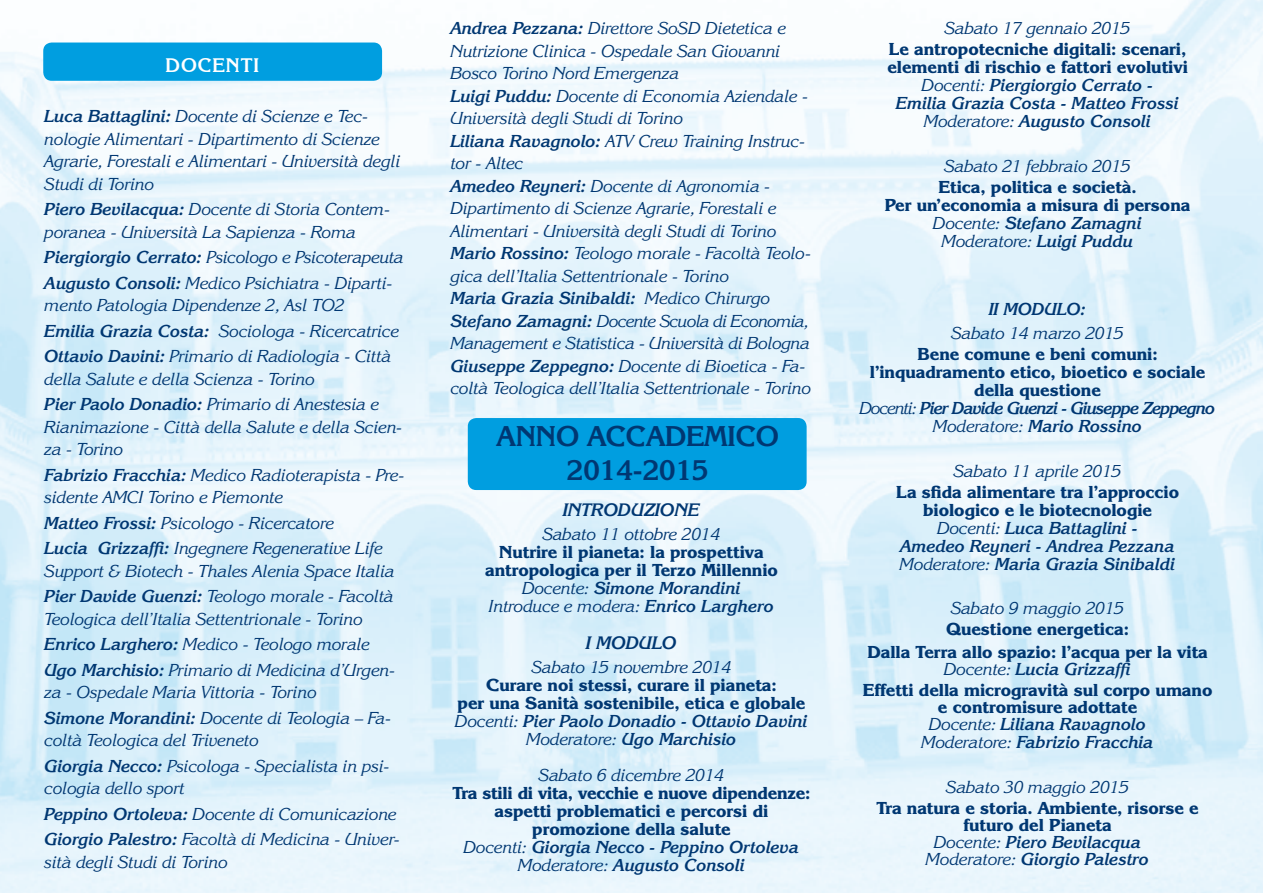
<style>
.page{position:relative;width:1263px;height:893px;background:#fff}
.page>*{position:absolute;margin:0;border:0;box-sizing:border-box;transform-origin:0 0}
.t1{font:700 28.5px/34.2px "Korinna IT Cby BT";color:#003772;text-align:center}
.t2{font:700 19.5px "Korinna IT Cby BT";letter-spacing:.05em;color:#fff}
.t3{font:italic 700 18px "Korinna IT Cby BT";color:#003772}
.t4{font:italic 17.25px/22.5px "Korinna IT Cby BT";color:#003772}
.t5{font:800 17.25px/18px "Korinna IT Cby BT";color:#003772;text-align:center}
.t6{font:italic 700 17.25px/18px "Korinna IT Cby BT";color:#003772;text-align:center}
.s1{font-weight:700}
.s2{font-weight:400;font-style:italic}
.s3{font-weight:700;font-style:italic}
.s4{font-weight:800;font-style:normal}
.s5{font-weight:400}
</style>
<div class="page">
<img style="left:0;top:0;width:1263px;height:893px">
<div style="left:43px;top:43px;width:339px;height:38px;background:#009ee0;border-radius:9px"></div>
<div style="left:468px;top:418px;width:339px;height:72px;background:#009ee0;border-radius:9px"></div>
<p class="t2" style="left:166px;top:53px;width:95px">DOCENTI</p>
<p class="t4" style="left:45px;top:105px;width:357px"><span class="s1">Luca Battaglini:</span> Docente di Scienze e Tec&shy;nologie Alimentari - Dipartimento di Scienze Agrarie, Forestali e Alimentari - Università degli Studi di Torino</p>
<p class="t4" style="left:45px;top:198px;width:347px"><span class="s1">Piero Bevilacqua:</span> Docente di Storia Contem&shy;poranea - Università La Sapienza - Roma</p>
<p class="t4" style="left:45px;top:244px;width:361px;line-height:25.5px"><span class="s1">Piergiorgio Cerrato:</span> Psicologo e Psicoterapeuta<br><span class="s1">Augusto Consoli:</span> Medico Psichiatra - Diparti-</p>
<p class="t4" style="left:45px;top:292px;width:356px;line-height:25.5px">mento Patologia Dipendenze 2, Asl TO2<br><span class="s1">Emilia Grazia Costa:</span> Sociologa - Ricercatrice<br><span class="s1">Ottavio Davini:</span> Primario di Radiologia - Città</p>
<p class="t4" style="left:45px;top:366px;width:336px;line-height:25.5px">della Salute e della Scienza - Torino<br><span class="s1">Pier Paolo Donadio:</span> Primario di Anestesia e</p>
<p class="t4" style="left:45px;top:415px;width:359px">Rianimazione - Città della Salute e della Scien&shy;za - Torino</p>
<p class="t4" style="left:45px;top:463px;width:361px"><span class="s1">Fabrizio Fracchia:</span> Medico Radioterapista - Pre&shy;sidente AMCI Torino e Piemonte</p>
<p class="t4" style="left:45px;top:510px;width:340px;line-height:25.5px"><span class="s1">Matteo Frossi:</span> Psicologo - Ricercatore<br><span class="s1">Lucia Grizzaffi:</span> Ingegnere Regenerative Life</p>
<p class="t4" style="left:45px;top:558px;width:351px;line-height:25.5px">Support &amp; Biotech - Thales Alenia Space Italia<br><span class="s1">Pier Davide Guenzi:</span> Teologo morale - Facoltà</p>
<p class="t4" style="left:45px;top:606px;width:352px;line-height:25.5px">Teologica dell’Italia Settentrionale - Torino<br><span class="s1">Enrico Larghero:</span> Medico - Teologo morale<br><span class="s1">Ugo Marchisio:</span> Primario di Medicina d’Urgen-</p>
<p class="t4" style="left:45px;top:679px;width:348px;line-height:25.5px">za - Ospedale Maria Vittoria - Torino<br><span class="s1">Simone Morandini:</span> Docente di Teologia – Fa-</p>
<p class="t4" style="left:45px;top:727px;width:346px;line-height:25.5px">coltà Teologica del Triveneto<br><span class="s1">Giorgia Necco:</span> Psicologa - Specialista in psi-</p>
<p class="t4" style="left:45px;top:775px;width:357px;line-height:25.5px">cologia dello sport<br><span class="s1">Peppino Ortoleva:</span> Docente di Comunicazione<br><span class="s1">Giorgio Palestro:</span> Facoltà di Medicina - Univer-</p>
<p class="t4" style="left:45px;top:850px;width:185px">sità degli Studi di Torino</p>
<p class="t4" style="left:451px;top:17px;width:362px"><span class="s1">Andrea Pezzana:</span> Direttore SoSD Dietetica e Nutrizione Clinica - Ospedale San Giovanni Bosco Torino Nord Emergenza<br><span class="s1">Luigi Puddu:</span> Docente di Economia Aziendale - Università degli Studi di Torino<br><span class="s1">Liliana Ravagnolo:</span> ATV Crew Training Instruc&shy;tor - Altec<br><span class="s1">Amedeo Reyneri:</span> Docente di Agronomia - Dipartimento di Scienze Agrarie, Forestali e Alimentari - Università degli Studi di Torino <span class="s1">Mario Rossino:</span> Teologo morale - Facoltà Teolo&shy;gica dell’Italia Settentrionale - Torino<br><span class="s1">Maria Grazia Sinibaldi:</span> Medico Chirurgo <span class="s1">Stefano Zamagni:</span> Docente Scuola di Economia, Management e Statistica - Università di Bologna <span class="s1">Giuseppe Zeppegno:</span> Docente di Bioetica - Fa&shy;coltà Teologica dell’Italia Settentrionale - Torino</p>
<h1 class="t1" style="left:497px;top:418px;width:283px">ANNO ACCADEMICO<br>2014-2015</h1>
<p class="t3" style="left:563px;top:499px;width:138px">INTRODUZIONE</p>
<p class="t4" style="left:543px;top:522px;width:179px">Sabato 11 ottobre 2014</p>
<p class="t5" style="left:485px;top:543px;width:294px">Nutrire il pianeta: la prospettiva antropologica per il Terzo Millennio <span class="s2">Docente:</span> <span class="s3">Simone Morandini </span><span class="s2">Introduce e modera:</span> <span class="s3">Enrico Larghero</span></p>
<p class="t3" style="left:586px;top:632px;width:92px">I MODULO</p>
<p class="t4" style="left:532px;top:656px;width:201px">Sabato 15 novembre 2014</p>
<p class="t5" style="left:455px;top:676px;width:354px">Curare noi stessi, curare il pianeta:<br>per una Sanità sostenibile, etica e globale <span class="s2">Docenti:</span> <span class="s3">Pier Paolo Donadio - Ottavio Davini </span><span class="s2">Moderatore:</span> <span class="s3">Ugo Marchisio</span></p>
<p class="t4" style="left:539px;top:764px;width:187px">Sabato 6 dicembre 2014</p>
<p class="t5" style="left:453px;top:784px;width:359px">Tra stili di vita, vecchie e nuove dipendenze: aspetti problematici e percorsi di promozione della salute<br><span class="s2">Docenti:</span> <span class="s3">Giorgia Necco - Peppino Ortoleva </span><span class="s2">Moderatore:</span> <span class="s3">Augusto Consoli</span></p>
<p class="t4" style="left:945px;top:17px;width:187px">Sabato 17 gennaio 2015</p>
<p class="t5" style="left:887px;top:40px;width:302px">Le antropotecniche digitali: scenari, elementi di rischio e fattori evolutivi <span class="s2">Docenti:</span> <span class="s3">Piergiorgio Cerrato -<br>Emilia Grazia Costa - Matteo Frossi </span><span class="s2">Moderatore:</span> <span class="s3">Augusto Consoli</span></p>
<p class="t4" style="left:944px;top:155px;width:188px">Sabato 21 febbraio 2015</p>
<p class="t5" style="left:885px;top:178px;width:307px">Etica, politica e società.<br>Per un’economia a misura di persona<br><span class="s2">Docente:</span> <span class="s3">Stefano Zamagni<br></span><span class="s2">Moderatore:</span> <span class="s3">Luigi Puddu</span></p>
<p class="t6" style="left:989px;top:300px;width:98px">II MODULO:</p>
<p class="t4" style="left:951px;top:321px;width:174px">Sabato 14 marzo 2015</p>
<p class="t5" style="left:860px;top:345px;width:357px">Bene comune e beni comuni: l’inquadramento etico, bioetico e sociale della questione<br><span class="s2">Docenti:</span> <span class="s3">Pier Davide Guenzi - Giuseppe Zeppegno<br></span><span class="s2">Moderatore:</span> <span class="s3">Mario Rossino</span></p>
<p class="t4" style="left:954px;top:459px;width:169px">Sabato 11 aprile 2015</p>
<p class="t6" style="left:896px;top:483px;width:284px"><span class="s4">La sfida alimentare tra l’approccio biologico e le biotecnologie<br></span><span class="s5">Docenti:</span> Luca Battaglini -<br>Amedeo Reyneri - Andrea Pezzana<br><span class="s5">Moderatore:</span> Maria Grazia Sinibaldi</p>
<p class="t4" style="left:951px;top:596px;width:175px">Sabato 9 maggio 2015</p>
<p class="t5" style="left:867px;top:617px;width:342px;line-height:22.5px">Questione energetica:<br>Dalla Terra allo spazio: l’acqua per la vita</p>
<p class="t5" style="left:863px;top:658px;width:351px;line-height:21px"><span class="s2">Docente:</span> <span class="s3">Lucia Grizzaffi<br></span>Effetti della microgravità sul corpo umano</p>
<p class="t6" style="left:921px;top:698px;width:234px;line-height:17.5px"><span class="s4">e contromisure adottate<br></span><span class="s5">Docente:</span> Liliana Ravagnolo<br><span class="s5">Moderatore:</span> Fabrizio Fracchia</p>
<p class="t4" style="left:946px;top:775px;width:184px">Sabato 30 maggio 2015</p>
<p class="t5" style="left:876px;top:799px;width:324px;line-height:17.2px">Tra natura e storia. Ambiente, risorse e futuro del Pianeta<br><span class="s2">Docente:</span> <span class="s3">Piero Bevilacqua<br></span><span class="s2">Moderatore:</span> <span class="s3">Giorgio Palestro</span></p>
</div>
